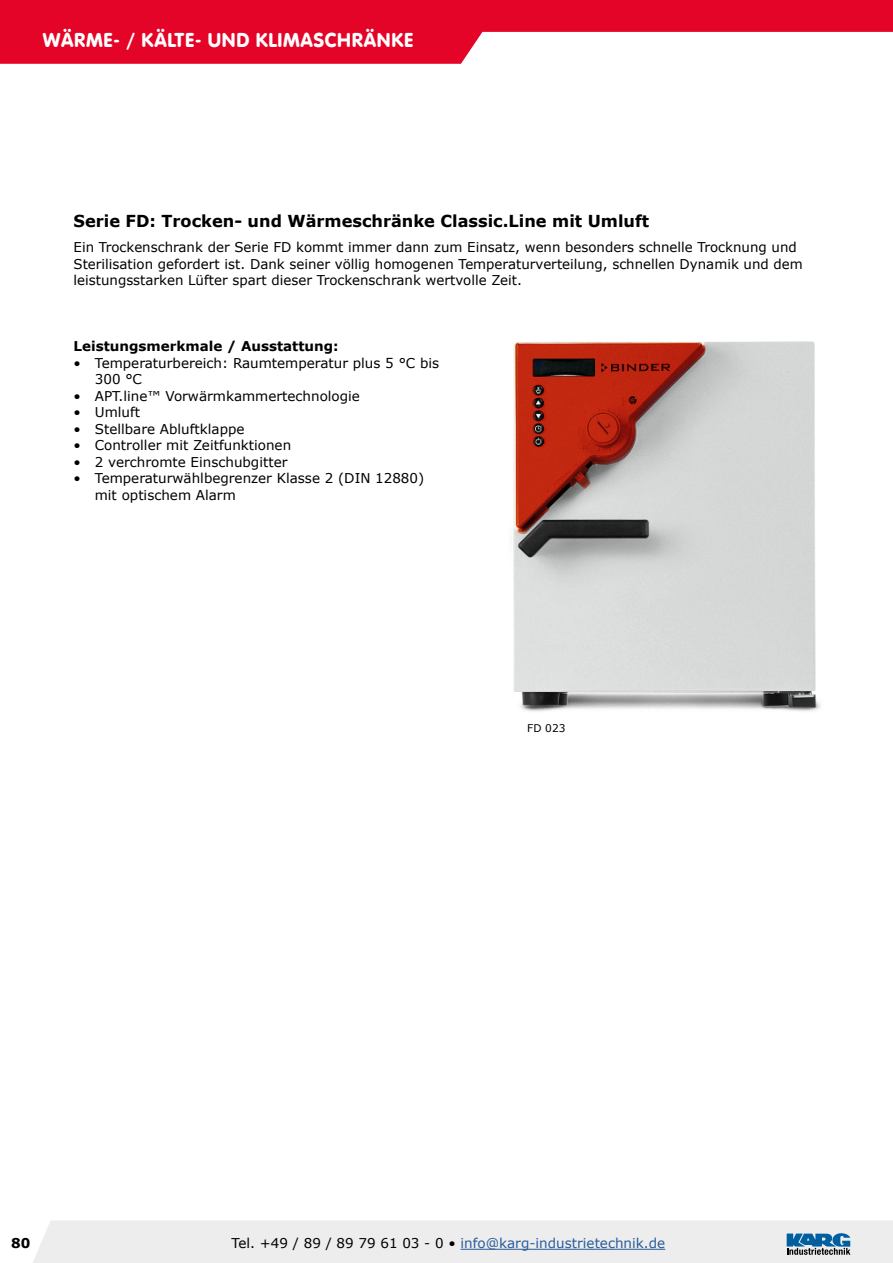
<style>
.page{position:relative;width:893px;height:1263px;background:#fff}
.page>*{position:absolute;margin:0;border:0;box-sizing:border-box;transform-origin:0 0}
.t1{font:21px "VAG Round";color:#fff}
._08_Unterüberschrift{font:700 16.5px "Verdana";color:#000}
._08_Fließtext{font:13.5px/16.5px "Verdana";color:#000}
.t2{font:13.5px "Verdana";color:#275b9b}
._08_Eigenschaften{font:700 13.5px "Verdana";color:#000}
._08_Tabelleninhalt_l{font:10.65px "Verdana";color:#000}
.s1{color:#000}
</style>
<div class="page">
<svg style="left:0;top:0;width:893px;height:64px;fill:#e40428"></svg>
<div style="left:33px;top:1221px;width:860px;height:42px;background:#ededed"></div>
<hr style="left:460px;top:1249px;width:205px;height:1px;background:#275b9b">
<img style="left:513px;top:341px;width:308px;height:371px">
<h1 class="t1" style="left:43px;top:28px;width:373px">WÄRME- / KÄLTE- UND KLIMASCHRÄNKE</h1>
<p class="_08_Unterüberschrift" style="left:74px;top:210px;width:577px">Serie FD: Trocken- und Wärmeschränke Classic.Line mit Umluft</p>
<p class="_08_Fließtext" style="left:74px;top:239px;width:731px">Ein Trockenschrank der Serie FD kommt immer dann zum Einsatz, wenn besonders schnelle Trocknung und<br>Sterilisation gefordert ist. Dank seiner völlig homogenen Temperaturverteilung, schnellen Dynamik und dem leistungsstarken Lüfter spart dieser Trockenschrank wertvolle Zeit.</p>
<p class="_08_Eigenschaften" style="left:74px;top:337px;width:267px">Leistungsmerkmale / Ausstattung:</p>
<p class="_08_Fließtext" style="left:95px;top:354px;width:346px;text-indent:-21px">• Temperaturbereich: Raumtemperatur plus 5 °C bis<br>300 °C</p>
<p class="_08_Fließtext" style="left:74px;top:387px;width:288px">• APT.line™ Vorwärmkammertechnologie</p>
<p class="_08_Fließtext" style="left:74px;top:404px;width:68px">• Umluft</p>
<p class="_08_Fließtext" style="left:74px;top:420px;width:172px">• Stellbare Abluftklappe</p>
<p class="_08_Fließtext" style="left:74px;top:437px;width:219px">• Controller mit Zeitfunktionen</p>
<p class="_08_Fließtext" style="left:74px;top:453px;width:215px">• 2 verchromte Einschubgitter</p>
<p class="_08_Fließtext" style="left:95px;top:470px;width:331px;text-indent:-21px">• Temperaturwählbegrenzer Klasse 2 (DIN 12880) mit optischem Alarm</p>
<p class="_08_Tabelleninhalt_l" style="left:527px;top:721px;width:40px">FD 023</p>
<p class="_08_Eigenschaften" style="left:11px;top:1233px;width:21px">80</p>
<p class="t2" style="left:232px;top:1234px;width:435px"><span class="s1">Tel. +49 / 89 / 89 79 61 03 - 0 •</span> info@karg-industrietechnik.de</p>
</div>
